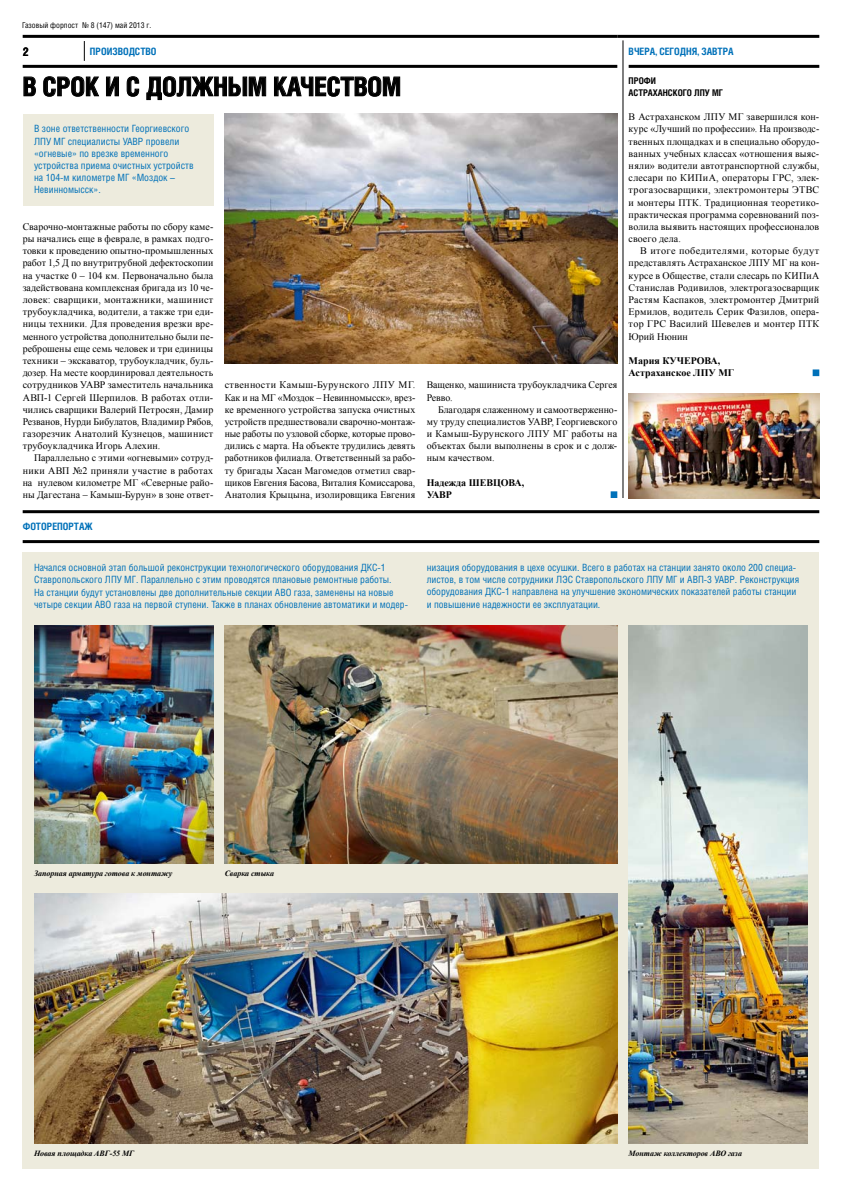
<style>
.page{position:relative;width:842px;height:1191px;background:#fff}
.page>*{position:absolute;margin:0;border:0;box-sizing:border-box;transform-origin:0 0}
.t1{font:700 26px "Helios Cond";color:#000}
.t2{font:700 12px "Helios Cond";color:#000}
.t3{font:700 10.1px "Helios Cond";color:#0071b9}
.t4{font:10px/12.2px "Times New Roman";letter-spacing:.01em;color:#000;text-align:justify}
.t5{font:10px/12.2px "Helios Cond";color:#0071b9}
.t6{font:700 10px/12.2px "Times New Roman";color:#000}
.t7{font:700 9.2px/12.2px "Helios Cond";color:#000}
.t8{font:italic 700 8px "Times New Roman";letter-spacing:-.005em;color:#000}
.t9{font:8px "Helios Cond";color:#000}
</style>
<div class="page">
<svg style="left:84px;top:41px;width:1px;height:20px"></svg>
<hr style="left:617px;top:35px;width:202px;height:3px;background:#000">
<hr style="left:629px;top:65px;width:190px;height:3px;background:#000">
<hr style="left:623px;top:40px;width:1px;height:458px;background:#000">
<hr style="left:23px;top:35px;width:594px;height:3px;background:#000">
<hr style="left:23px;top:65px;width:594px;height:3px;background:#000">
<hr style="left:23px;top:510px;width:796px;height:3px;background:#000">
<hr style="left:23px;top:540px;width:796px;height:3px;background:#000">
<div style="left:611px;top:491px;width:6px;height:7px;background:#0071b9"></div>
<svg style="left:24px;top:77px;width:12px;height:19px"></svg>
<svg style="left:44px;top:76px;width:55px;height:20px"></svg>
<svg style="left:106px;top:77px;width:13px;height:19px"></svg>
<svg style="left:127px;top:76px;width:12px;height:20px"></svg>
<svg style="left:147px;top:76px;width:119px;height:24px"></svg>
<svg style="left:274px;top:76px;width:126px;height:20px"></svg>
<div style="left:23px;top:114px;width:190px;height:91px;background:#edebdd"></div>
<img style="left:225px;top:113px;width:392px;height:251px">
<img style="left:629px;top:394px;width:190px;height:104px">
<div style="left:23px;top:552px;width:796px;height:616px;background:#edebdd"></div>
<img style="left:225px;top:625px;width:392px;height:238px">
<img style="left:629px;top:625px;width:179px;height:519px">
<img style="left:34px;top:893px;width:583px;height:251px">
<img style="left:34px;top:625px;width:179px;height:238px">
<div style="left:813px;top:369px;width:6px;height:7px;background:#0071b9"></div>
<p class="t9" style="left:22px;top:21px;width:131px">Газовый форпост № 8 (147) май 2013 г.</p>
<p class="t2" style="left:23px;top:44px;width:8px">2</p>
<p class="t3" style="left:90px;top:45px;width:13px">Производство</p>
<p class="t3" style="left:629px;top:45px;width:107px">ВЧЕРА, СЕГОДНЯ, ЗАВТРА</p>
<h1 class="t1" style="left:23px;top:71px;width:35px">В срок</h1>
<h1 class="t1" style="left:105px;top:71px;width:15px">исдолжн</h1>
<h1 class="t1" style="left:228px;top:71px;width:61px">ым качеством</h1>
<p class="t5" style="left:34px;top:122px;width:161px">В зоне ответственности Георгиевского<br>ЛПУ МГ специалисты УАВР провели «огневые» по врезке временного устройства приема очистных устройств на 104-м километре МГ «Моздок –<br>Невинномысск».</p>
<p class="t4" style="left:23px;top:220px;width:192px">Сварочно-монтажные работы по сбору каме&shy;ры начались еще в феврале, в рамках подго&shy;товки к проведению опытно-промышленных работ 1,5 Д по внутритрубной дефектоскопии на участке 0 – 104 км. Первоначально была задействована комплексная бригада из 10 че&shy;ловек: сварщики, монтажники, машинист трубоукладчика, водители, а также три еди&shy;ницы техники. Для проведения врезки вре&shy;менного устройства дополнительно были пе&shy;реброшены еще семь человек и три единицы техники – экскаватор, трубоукладчик, буль&shy;дозер. На месте координировал деятельность сотрудников УАВР заместитель начальника АВП-1 Сергей Шерпилов. В работах отли&shy;чились сварщики Валерий Петросян, Дамир Резванов, Нурди Бибулатов, Владимир Рябов, газорезчик Анатолий Кузнецов, машинист трубоукладчика Игорь Алехин.</p>
<p class="t4" style="left:23px;top:452px;width:192px;text-indent:11px">Параллельно с этими «огневыми» сотруд&shy;ники АВП №2 приняли участие в работах на нулевом километре МГ «Северные райо&shy;ны Дагестана – Камыш-Бурун» в зоне ответ-</p>
<p class="t3" style="left:23px;top:520px;width:72px">ФОТОРЕПОРТАЖ</p>
<p class="t4" style="left:225px;top:379px;width:192px">ственности Камыш-Бурунского ЛПУ МГ.<br>Как и на МГ «Моздок – Невинномысск», врез&shy;ке временного устройства запуска очистных устройств предшествовали сварочно-монтаж&shy;ные работы по узловой сборке, которые прово&shy;дились с марта. На объекте трудились девять работников филиала. Ответственный за рабо&shy;ту бригады Хасан Магомедов отметил свар&shy;щиков Евгения Басова, Виталия Комиссарова, Анатолия Крыцына, изолировщика Евгения</p>
<p class="t4" style="left:427px;top:379px;width:192px">Ващенко, машиниста трубоукладчика Сергея<br>Ревво.</p>
<p class="t4" style="left:427px;top:403px;width:192px;text-indent:11px">Благодаря слаженному и самоотверженно&shy;му труду специалистов УАВР, Георгиевского и Камыш-Бурунского ЛПУ МГ работы на объектах были выполнены в срок и с долж&shy;ным качеством.</p>
<p class="t6" style="left:427px;top:476px;width:99px">Надежда ШЕВЦОВА,<br>УАВР</p>
<p class="t7" style="left:629px;top:74px;width:96px">профи<br>АСТРАХАНСКОГО ЛПУ МГ</p>
<p class="t4" style="left:629px;top:111px;width:192px">В Астраханском ЛПУ МГ завершился кон&shy;курс «Лучший по профессии». На производс&shy;твенных площадках и в специально оборудо&shy;ванных учебных классах «отношения выяс&shy;няли» водители автотранспортной службы, слесари по КИПиА, операторы ГРС, элек&shy;трогазосварщики, электромонтеры ЭТВС и монтеры ПТК. Традиционная теоретико&shy;практическая программа соревнований поз&shy;волила выявить настоящих профессионалов своего дела.</p>
<p class="t4" style="left:629px;top:245px;width:192px;text-indent:11px">В итоге победителями, которые будут представлять Астраханское ЛПУ МГ на кон&shy;курсе в Обществе, стали слесарь по КИПиА Станислав Родивилов, электрогазосварщик Растям Каспаков, электромонтер Дмитрий Ермилов, водитель Серик Фазилов, опера&shy;тор ГРС Василий Шевелев и монтер ПТК Юрий Нюнин</p>
<p class="t6" style="left:629px;top:354px;width:107px">Мария КУЧЕРОВА,<br>Астраханское ЛПУ МГ</p>
<p class="t5" style="left:34px;top:561px;width:375px">Начался основной этап большой реконструкции технологического оборудования ДКС-1<br>Ставропольского ЛПУ МГ. Параллельно с этим проводятся плановые ремонтные работы.<br>На станции будут установлены две дополнительные секции АВО газа, заменены на новые четыре секции АВО газа на первой ступени. Также в планах обновление автоматики и модер-</p>
<p class="t5" style="left:427px;top:561px;width:374px">низация оборудования в цехе осушки. Всего в работах на станции занято около 200 специа&shy;листов, в том числе сотрудники ЛЭС Ставропольского ЛПУ МГ и АВП-3 УАВР. Реконструкция оборудования ДКС-1 направлена на улучшение экономических показателей работы станции и повышение надежности ее эксплуатации.</p>
<p class="t8" style="left:34px;top:867px;width:140px">Запорная арматура готова к монтажу</p>
<p class="t8" style="left:225px;top:867px;width:51px">Сварка стыка</p>
<p class="t8" style="left:34px;top:1147px;width:102px">Новая площадка АВГ-55 МГ</p>
<p class="t8" style="left:629px;top:1147px;width:115px">Монтаж коллекторов АВО газа</p>
</div>
